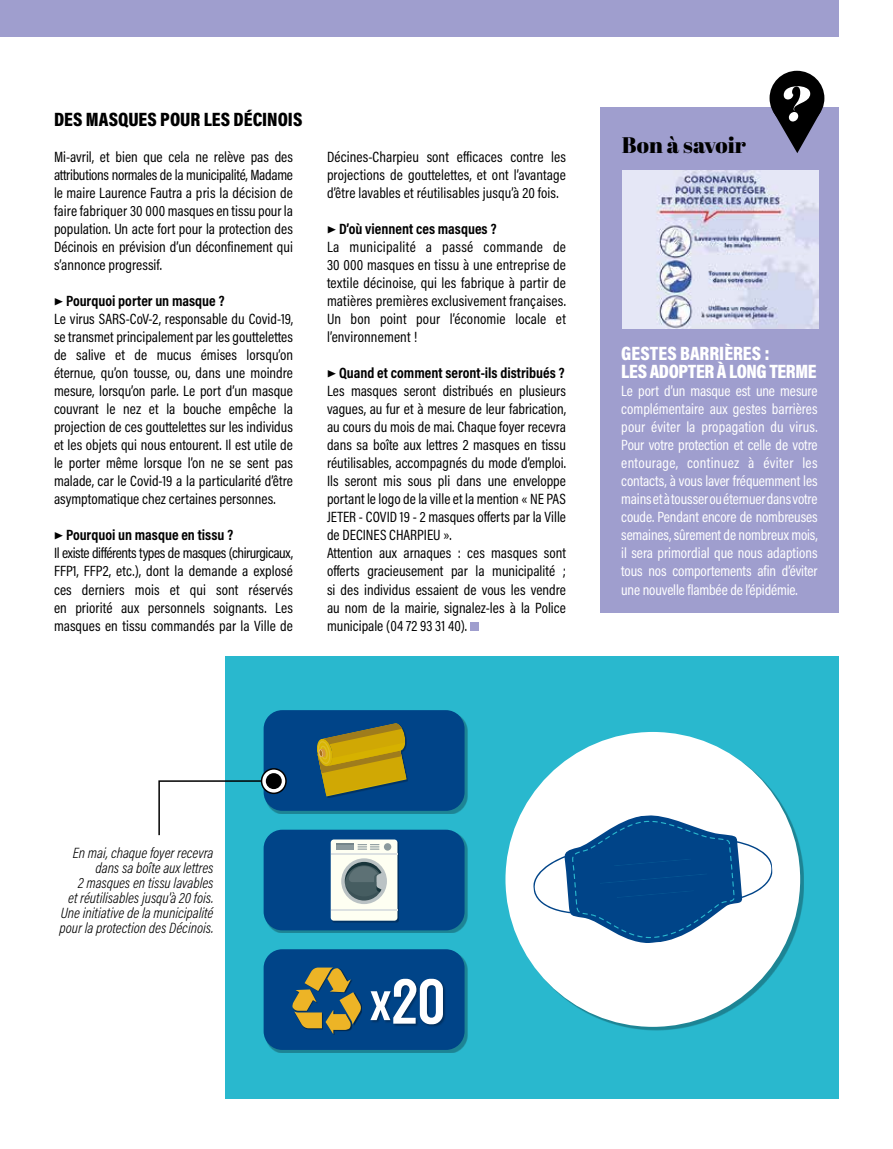
<style>
.page{position:relative;width:893px;height:1149px;background:#fff}
.page>*{position:absolute;margin:0;border:0;box-sizing:border-box;transform-origin:0 0}
.t1{font:22.5px "Abril Fatface";color:#000}
.t2{font:900 19.5px/18px "Acumin Pro Cond";letter-spacing:-.01em;color:#fff}
.t3{font:900 19.5px "Acumin Pro Cond";color:#000}
.t4{font:15px/18px "Acumin Pro Cond";color:#000;text-align:justify}
.t5{font:15px/18px "Acumin Pro Cond";letter-spacing:-.01em;color:#fff;text-align:justify}
.t6{font:italic 300 15px/15px "Acumin Pro Cond";color:#000;text-align:right}
.t7{font:700 15px "Acumin Pro Cond";color:#000}
</style>
<div class="page">
<div style="left:225px;top:656px;width:614px;height:442px;background:#29b8ce"></div>
<div style="left:509px;top:734px;width:294px;height:295px;background:#000;opacity:.28"></div>
<div style="left:505px;top:731px;width:295px;height:295px;background:#fff;border-radius:50%"></div>
<svg style="left:533px;top:815px;width:240px;height:128px"></svg>
<div style="left:266px;top:712px;width:201px;height:101px;background:#000;opacity:.28"></div>
<div style="left:264px;top:710px;width:201px;height:100px;background:#048;border-radius:19px"></div>
<div style="left:318px;top:724px;width:90px;height:73px;background:#000;opacity:.26"></div>
<svg style="left:317px;top:723px;width:89px;height:73px"></svg>
<div style="left:266px;top:832px;width:201px;height:101px;background:#000;opacity:.28"></div>
<div style="left:264px;top:829px;width:201px;height:101px;background:#048;border-radius:19px"></div>
<div style="left:332px;top:840px;width:67px;height:81px;background:#000;opacity:.26"></div>
<div style="left:331px;top:839px;width:66px;height:81px;background:#fefff2;border-radius:3px"></div>
<svg style="left:384px;top:842px;width:7px;height:8px"></svg>
<svg style="left:336px;top:843px;width:43px;height:6px"></svg>
<hr style="left:331px;top:853px;width:66px;height:1px;background:#dce1e1">
<hr style="left:331px;top:909px;width:66px;height:1px;background:#dce1e1">
<svg style="left:341px;top:858px;width:46px;height:45px"></svg>
<div style="left:266px;top:951px;width:201px;height:101px;background:#000;opacity:.28"></div>
<div style="left:264px;top:948px;width:201px;height:101px;background:#048;border-radius:19px"></div>
<div style="left:293px;top:968px;width:69px;height:66px;background:#000;opacity:.45"></div>
<svg style="left:292px;top:967px;width:69px;height:66px"></svg>
<div style="left:370px;top:977px;width:77px;height:50px;background:#000;opacity:.32"></div>
<svg style="left:370px;top:978px;width:73px;height:45px"></svg>
<div style="left:470px;top:621px;width:9px;height:9px;background:#9f9ece"></div>
<div style="left:600px;top:107px;width:239px;height:505px;background:#9f9ece"></div>
<div style="left:769px;top:71px;width:55px;height:55px;background:#000;border-radius:50%"></div>
<svg style="left:773px;top:86px;width:48px;height:67px"></svg>
<img style="left:623px;top:170px;width:196px;height:158px">
<div style="left:0;top:0;width:839px;height:36px;background:#9f9ece"></div>
<svg style="left:158px;top:779px;width:115px;height:57px"></svg>
<svg style="left:262px;top:768px;width:24px;height:25px"></svg>
<div style="left:261px;top:767px;width:26px;height:26px;border:2px solid #000;border-radius:50%"></div>
<div style="left:266px;top:772px;width:16px;height:16px;background:#000;border-radius:50%"></div>
<h2 class="t3" style="left:54px;top:107px;width:250px">DES MASQUES POUR LES DÉCINOIS</h2>
<p class="t4" style="left:54px;top:148px;width:240px">Mi-avril, et bien que cela ne relève pas des attributions normales de la municipalité, Madame le maire Laurence Fautra a pris la décision de faire fabriquer 30 000 masques en tissu pour la population. Un acte fort pour la protection des Décinois en prévision d’un déconfinement qui s’annonce progressif.</p>
<p class="t7" style="left:54px;top:291px;width:172px">▶ Pourquoi porter un masque ?</p>
<p class="t4" style="left:54px;top:310px;width:240px">Le virus SARS-CoV-2, responsable du Covid-19, se transmet principalement par les gouttelettes de salive et de mucus émises lorsqu’on éternue, qu’on tousse, ou, dans une moindre mesure, lorsqu’on parle. Le port d’un masque couvrant le nez et la bouche empêche la projection de ces gouttelettes sur les individus et les objets qui nous entourent. Il est utile de le porter même lorsque l’on ne se sent pas malade, car le Covid-19 a la particularité d’être asymptomatique chez certaines personnes.</p>
<p class="t7" style="left:54px;top:525px;width:181px">▶ Pourquoi un masque en tissu ?</p>
<p class="t4" style="left:54px;top:544px;width:240px">Il existe différents types de masques (chirurgicaux, FFP1, FFP2, etc.), dont la demande a explosé ces derniers mois et qui sont réservés en priorité aux personnels soignants. Les masques en tissu commandés par la Ville de</p>
<p class="t4" style="left:327px;top:148px;width:240px">Décines-Charpieu sont efficaces contre les projections de gouttelettes, et ont l’avantage d’être lavables et réutilisables jusqu’à 20 fois.</p>
<p class="t7" style="left:327px;top:219px;width:171px">▶ D’où viennent ces masques ?</p>
<p class="t4" style="left:327px;top:238px;width:241px">La municipalité a passé commande de 30 000 masques en tissu à une entreprise de textile décinoise, qui les fabrique à partir de matières premières exclusivement françaises.<br>Un bon point pour l’économie locale et l’environnement !</p>
<p class="t7" style="left:327px;top:363px;width:239px">▶ Quand et comment seront-ils distribués ?</p>
<p class="t4" style="left:327px;top:382px;width:241px;text-align:left">Les masques seront distribués en plusieurs vagues, au fur et à mesure de leur fabrication, au cours du mois de mai. Chaque foyer recevra dans sa boîte aux lettres 2 masques en tissu réutilisables, accompagnés du mode d’emploi.<br>Ils seront mis sous pli dans une enveloppe portant le logo de la ville et la mention « NE PAS JETER - COVID 19 - 2 masques offerts par la Ville de DECINES CHARPIEU ».<br>Attention aux arnaques : ces masques sont offerts gracieusement par la municipalité ; si des individus essaient de vous les vendre au nom de la mairie, signalez-les à la Police municipale (04 72 93 31 40).</p>
<h1 class="t1" style="left:622px;top:129px;width:125px">Bon à savoir</h1>
<h2 class="t2" style="left:621px;top:344px;width:197px">GESTES BARRIÈRES :<br>LES ADOPTER À LONG TERME</h2>
<p class="t5" style="left:621px;top:382px;width:198px">Le port d’un masque est une mesure complémentaire aux gestes barrières pour éviter la propagation du virus.<br>Pour votre protection et celle de votre entourage, continuez à éviter les contacts, à vous laver fréquemment les mains et à tousser ou éternuer dans votre coude. Pendant encore de nombreuses semaines, sûrement de nombreux mois, il sera primordial que nous adaptions tous nos comportements afin d’éviter une nouvelle flambée de l’épidémie.</p>
<p class="t6" style="left:60px;top:844px;width:155px">En mai, chaque foyer recevra dans sa boîte aux lettres<br>2 masques en tissu lavables<br>et réutilisables jusqu'à 20 fois.<br>Une initiative de la municipalité pour la protection des Décinois.</p>
</div>
